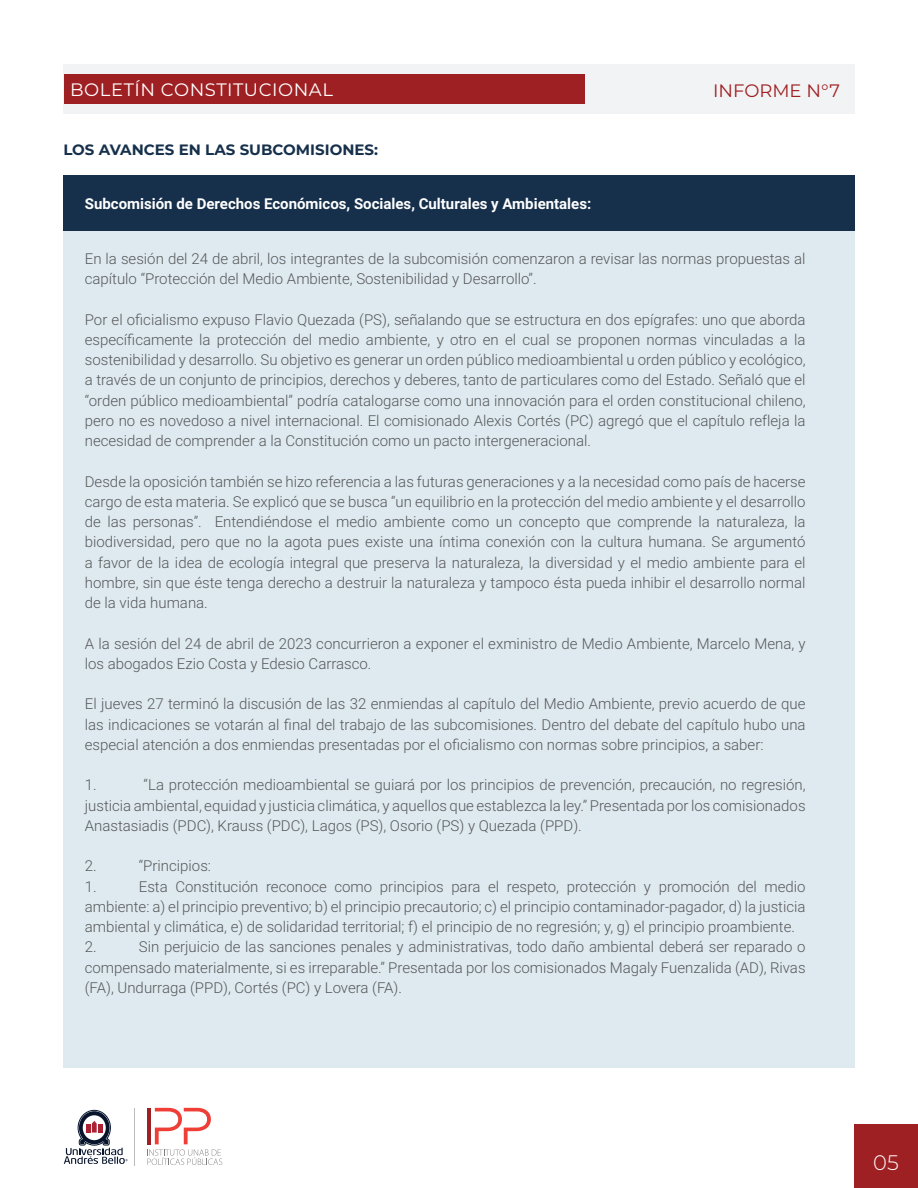
<style>
.page{position:relative;width:918px;height:1188px;background:#fff}
.page>*{position:absolute;margin:0;border:0;box-sizing:border-box;transform-origin:0 0}
.t1{font:300 21px "Montserrat";color:#fff}
.t2{font:18px "Montserrat";letter-spacing:.03em;color:#fff}
.t3{font:18px "Montserrat";color:#9f2023}
.t4{font:300 15px/20.2px "Roboto";color:#57585a;text-align:justify}
.t5{font:700 15px "Roboto";color:#fff}
.t6{font:700 15px "Montserrat";color:#16304b}
</style>
<div class="page">
<div style="left:854px;top:1124px;width:64px;height:64px;background:#9f2023"></div>
<div style="left:63px;top:64px;width:792px;height:50px;background:#f2f3f4"></div>
<div style="left:64px;top:74px;width:521px;height:30px;background:#9f2023"></div>
<hr style="left:135px;top:1108px;width:1px;height:57px;background:#bbbdbd">
<svg style="left:64px;top:1110px;width:64px;height:54px"></svg>
<svg style="left:147px;top:1108px;width:75px;height:57px"></svg>
<div style="left:63px;top:189px;width:791px;height:879px;background:#deeaf0"></div>
<div style="left:63px;top:175px;width:792px;height:56px;background:#16304b"></div>
<p class="t2" style="left:70px;top:77px;width:264px">BOLETÍN CONSTITUCIONAL</p>
<p class="t3" style="left:713px;top:78px;width:128px">INFORME N°7</p>
<p class="t6" style="left:63px;top:138px;width:316px">LOS AVANCES EN LAS SUBCOMISIONES:</p>
<p class="t5" style="left:85px;top:193px;width:508px">Subcomisión de Derechos Económicos, Sociales, Culturales y Ambientales:</p>
<p class="t4" style="left:85px;top:248px;width:722px">En la sesión del 24 de abril, los integrantes de la subcomisión comenzaron a revisar las normas propuestas al capítulo “Protección del Medio Ambiente, Sostenibilidad y Desarrollo”.</p>
<p class="t4" style="left:85px;top:309px;width:722px">Por el oficialismo expuso Flavio Quezada (PS), señalando que se estructura en dos epígrafes: uno que aborda específicamente la protección del medio ambiente, y otro en el cual se proponen normas vinculadas a la sostenibilidad y desarrollo. Su objetivo es generar un orden público medioambiental u orden público y ecológico, a través de un conjunto de principios, derechos y deberes, tanto de particulares como del Estado. Señaló que el “orden público medioambiental” podría catalogarse como una innovación para el orden constitucional chileno, pero no es novedoso a nivel internacional. El comisionado Alexis Cortés (PC) agregó que el capítulo refleja la necesidad de comprender a la Constitución como un pacto intergeneracional.</p>
<p class="t4" style="left:85px;top:471px;width:722px">Desde la oposición también se hizo referencia a las futuras generaciones y a la necesidad como país de hacerse cargo de esta materia. Se explicó que se busca “un equilibrio en la protección del medio ambiente y el desarrollo de las personas”. Entendiéndose el medio ambiente como un concepto que comprende la naturaleza, la biodiversidad, pero que no la agota pues existe una íntima conexión con la cultura humana. Se argumentó a favor de la idea de ecología integral que preserva la naturaleza, la diversidad y el medio ambiente para el hombre, sin que éste tenga derecho a destruir la naturaleza y tampoco ésta pueda inhibir el desarrollo normal de la vida humana.</p>
<p class="t4" style="left:85px;top:633px;width:722px">A la sesión del 24 de abril de 2023 concurrieron a exponer el exministro de Medio Ambiente, Marcelo Mena, y los abogados Ezio Costa y Edesio Carrasco.</p>
<p class="t4" style="left:85px;top:693px;width:722px">El jueves 27 terminó la discusión de las 32 enmiendas al capítulo del Medio Ambiente, previo acuerdo de que las indicaciones se votarán al final del trabajo de las subcomisiones. Dentro del debate del capítulo hubo una especial atención a dos enmiendas presentadas por el oficialismo con normas sobre principios, a saber:</p>
<p class="t4" style="left:85px;top:774px;width:13px">1.</p>
<p class="t4" style="left:85px;top:774px;width:722px;text-indent:59px">“La protección medioambiental se guiará por los principios de prevención, precaución, no regresión, justicia ambiental, equidad y justicia climática, y aquellos que establezca la ley.” Presentada por los comisionados Anastasiadis (PDC), Krauss (PDC), Lagos (PS), Osorio (PS) y Quezada (PPD).</p>
<p class="t4" style="left:85px;top:855px;width:13px">2.</p>
<p class="t4" style="left:139px;top:855px;width:74px">“Principios:</p>
<p class="t4" style="left:85px;top:876px;width:13px">1.</p>
<p class="t4" style="left:85px;top:876px;width:722px;text-align:left;text-indent:54px">Esta Constitución reconoce como principios para el respeto, protección y promoción del medio ambiente: a) el principio preventivo; b) el principio precautorio; c) el principio contaminador-pagador, d) la justicia ambiental y climática, e) de solidaridad territorial; f) el principio de no regresión; y, g) el principio proambiente.<br>2.</p>
<p class="t4" style="left:85px;top:936px;width:722px;text-indent:54px">Sin perjuicio de las sanciones penales y administrativas, todo daño ambiental deberá ser reparado o compensado materialmente, si es irreparable.” Presentada por los comisionados Magaly Fuenzalida (AD), Rivas (FA), Undurraga (PPD), Cortés (PC) y Lovera (FA).</p>
<h1 class="t1" style="left:873px;top:1148px;width:27px">05</h1>
</div>
